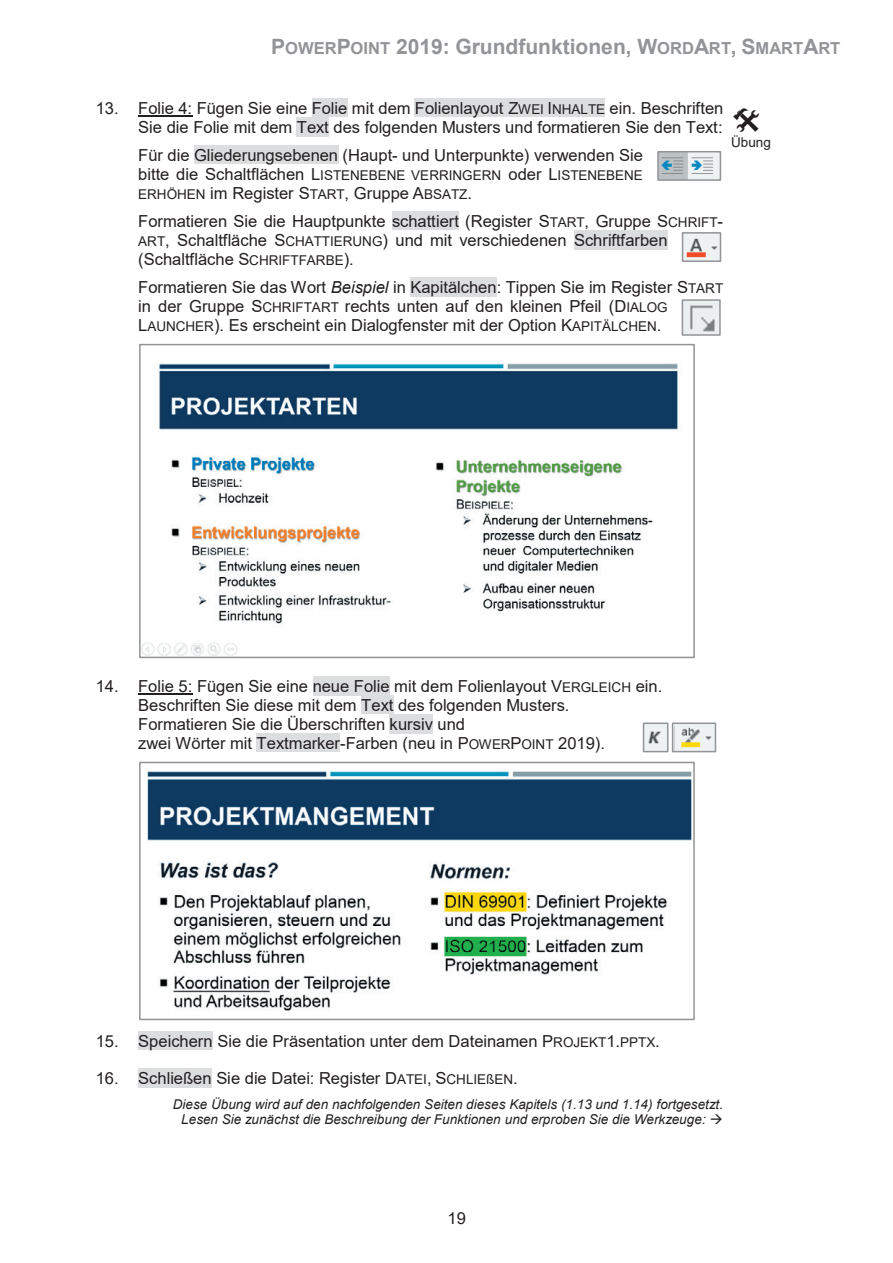
<style>
.page{position:relative;width:893px;height:1263px;background:#fff}
.page>*{position:absolute;margin:0;border:0;box-sizing:border-box;transform-origin:0 0}
.t1{font:700 21px "Arial";color:#929497}
.t2{font:16.5px/19px "Arial";color:#231f20}
.t3{font:italic 13.5px/15.5px "Arial";letter-spacing:.005em;color:#231f20}
.t4{font:13.5px "Arial";color:#231f20}
.s1{font-size:16.5px}
.s2{font-size:13.5px}
.s3{font-style:italic}
</style>
<div class="page">
<div style="left:312px;top:98px;width:35px;height:19px;background:#dcdddf"></div>
<div style="left:415px;top:98px;width:190px;height:19px;background:#dcdddf"></div>
<hr style="left:138px;top:116px;width:54px;height:1px;background:#231f20">
<div style="left:297px;top:117px;width:32px;height:19px;background:#dcdddf"></div>
<div style="left:194px;top:145px;width:144px;height:19px;background:#dcdddf"></div>
<div style="left:392px;top:211px;width:67px;height:19px;background:#dcdddf"></div>
<div style="left:574px;top:230px;width:94px;height:19px;background:#dcdddf"></div>
<div style="left:410px;top:277px;width:87px;height:19px;background:#dcdddf"></div>
<div style="left:313px;top:676px;width:77px;height:19px;background:#dcdddf"></div>
<hr style="left:138px;top:693px;width:54px;height:2px;background:#231f20">
<div style="left:361px;top:695px;width:32px;height:19px;background:#dcdddf"></div>
<div style="left:390px;top:714px;width:43px;height:19px;background:#dcdddf"></div>
<div style="left:257px;top:733px;width:83px;height:19px;background:#dcdddf"></div>
<div style="left:138px;top:1031px;width:75px;height:19px;background:#dcdddf"></div>
<div style="left:138px;top:1068px;width:73px;height:19px;background:#dcdddf"></div>
<img style="left:142px;top:363px;width:540px;height:292px">
<div style="left:139px;top:344px;width:556px;height:314px;border:2px solid #929497"></div>
<img style="left:147px;top:771px;width:545px;height:240px">
<div style="left:139px;top:762px;width:556px;height:258px;border:2px solid #929497"></div>
<img style="left:685px;top:235px;width:33px;height:24px">
<div style="left:682px;top:232px;width:39px;height:30px;border:2px solid #929497"></div>
<img style="left:646px;top:726px;width:19px;height:23px">
<div style="left:643px;top:723px;width:25px;height:29px;border:2px solid #929497"></div>
<img style="left:675px;top:726px;width:38px;height:23px">
<div style="left:672px;top:723px;width:44px;height:29px;border:2px solid #929497"></div>
<img style="left:660px;top:154px;width:58px;height:24px">
<div style="left:657px;top:151px;width:64px;height:30px;border:2px solid #929497"></div>
<img style="left:685px;top:302px;width:33px;height:31px">
<div style="left:682px;top:299px;width:39px;height:37px;border:2px solid #929497"></div>
<p class="t1" style="left:271px;top:35px;width:571px">P<span class="s1">OWER</span>P<span class="s1">OINT</span> 2019: Grundfunktionen, W<span class="s1">ORD</span>A<span class="s1">RT</span>, S<span class="s1">MART</span>A<span class="s1">RT</span></p>
<p class="t2" style="left:96px;top:99px;width:629px;text-align:right">13. Folie 4: Fügen Sie eine Folie mit dem Folienlayout Z<span class="s2">WEI</span> I<span class="s2">NHALTE</span> ein. Beschriften<br>Sie die Folie mit dem Text des folgenden Musters und formatieren Sie den Text:</p>
<p class="t2" style="left:138px;top:146px;width:506px">Für die Gliederungsebenen (Haupt- und Unterpunkte) verwenden Sie</p>
<p class="t4" style="left:138px;top:168px;width:506px"><span class="s1">bitte die Schaltflächen L</span>ISTENEBENE VERRINGERN <span class="s1">oder L</span>ISTENEBENE</p>
<p class="t2" style="left:138px;top:179px;width:586px;line-height:28px"><span class="s2">ERHÖHEN</span> im Register S<span class="s2">TART</span>, Gruppe A<span class="s2">BSATZ</span>.<br>Formatieren Sie die Hauptpunkte schattiert (Register S<span class="s2">TART</span>, Gruppe S<span class="s2">CHRIFT</span>-</p>
<p class="t2" style="left:138px;top:230px;width:531px"><span class="s2">ART</span>, Schaltfläche S<span class="s2">CHATTIERUNG</span>) und mit verschiedenen Schriftfarben (Schaltfläche S<span class="s2">CHRIFTFARBE</span>).</p>
<p class="t2" style="left:138px;top:277px;width:586px">Formatieren Sie das Wort <span class="s3">Beispiel</span> in Kapitälchen: Tippen Sie im Register S<span class="s2">TART </span>in der Gruppe S<span class="s2">CHRIFTART</span> rechts unten auf den kleinen Pfeil (D<span class="s2">IALOG<br></span>L<span class="s2">AUNCHER</span>). Es erscheint ein Dialogfenster mit der Option K<span class="s2">APITÄLCHEN</span>.</p>
<p class="t4" style="left:731px;top:135px;width:41px">Übung</p>
<p class="t2" style="left:138px;top:676px;width:526px;text-indent:-42px">14. Folie 5: Fügen Sie eine neue Folie mit dem Folienlayout V<span class="s2">ERGLEICH</span> ein.<br>Beschriften Sie diese mit dem Text des folgenden Musters.<br>Formatieren Sie die Überschriften kursiv und<br>zwei Wörter mit Textmarker-Farben (neu in P<span class="s2">OWER</span>P<span class="s2">OINT</span> 2019).</p>
<p class="t2" style="left:96px;top:1031px;width:565px">15. Speichern Sie die Präsentation unter dem Dateinamen P<span class="s2">ROJEKT</span>1.<span class="s2">PPTX</span>.</p>
<p class="t2" style="left:96px;top:1068px;width:423px">16. Schließen Sie die Datei: Register D<span class="s2">ATEI</span>, S<span class="s2">CHLIEßEN</span>.</p>
<p class="t3" style="left:181px;top:1096px;width:543px;text-indent:-8px">Diese Übung wird auf den nachfolgenden Seiten dieses Kapitels (1.13 und 1.14) fortgesetzt.<br>Lesen Sie zunächst die Beschreibung der Funktionen und erproben Sie die Werkzeuge:</p>
<p class="t2" style="left:447px;top:1209px;width:20px">19</p>
</div>
